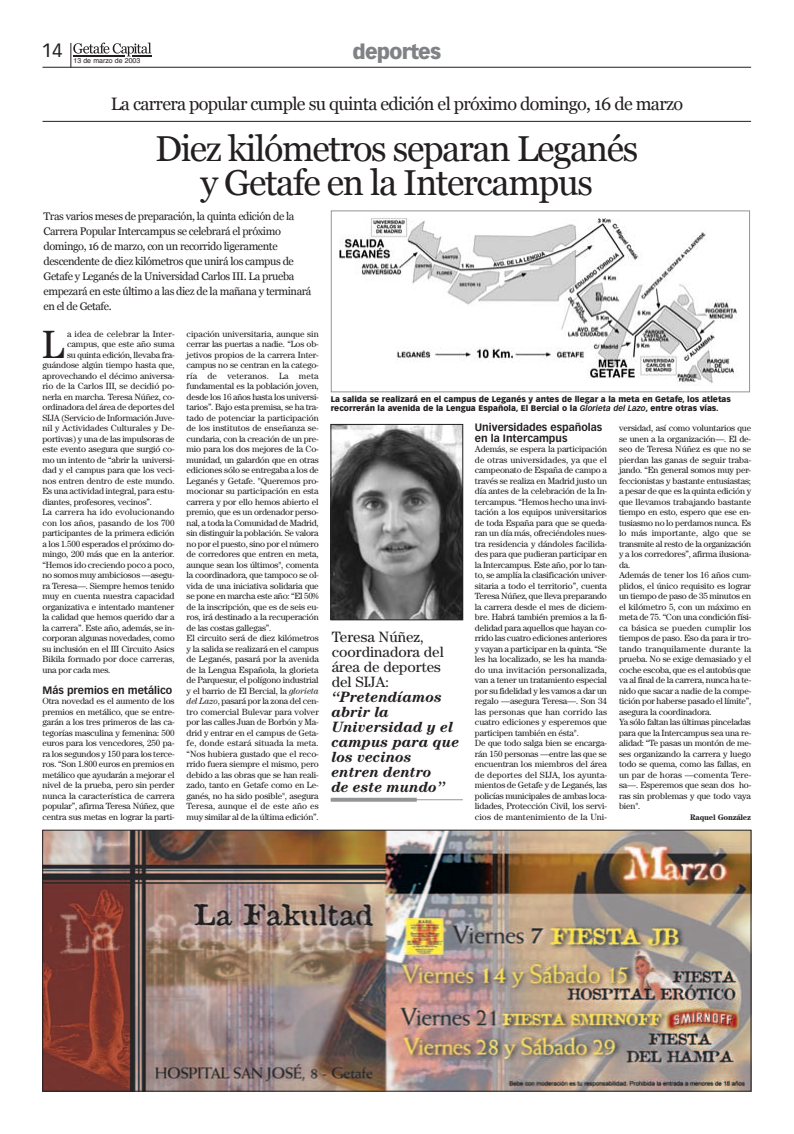
<style>
.page{position:relative;width:794px;height:1134px;background:#fff}
.page>*{position:absolute;margin:0;border:0;box-sizing:border-box;transform-origin:0 0}
.t1{font:39.5px "Century";color:#231f20}
.t2{font:36px/34.4px "Georgia";letter-spacing:-.035em;color:#231f20;text-align:center}
.t3{font:900 20px "Vectora LH";letter-spacing:-.035em;color:#808285}
.t4{font:19px "Vectora LH";color:#231f20}
.t5{font:18px "Georgia";letter-spacing:-.035em;color:#231f20}
.t6{font:italic 700 15px/15px "Century";color:#231f20}
.t7{font:11px/15px "Georgia";letter-spacing:-.035em;color:#231f20}
.t8{font:700 10.5px/10.5px "Vectora LH";color:#231f20}
.t9{font:9px/10.5px "Century";letter-spacing:-.02em;color:#231f20}
.t10{font:9px "Century";letter-spacing:.01em;color:#231f20}
.t11{font:9px "Century";color:#231f20}
.t12{font:900 8px/9px "Vectora LH";color:#231f20}
.t13{font:700 8px "Century";letter-spacing:-.035em;color:#231f20}
.t14{font:7px "Helvetica";color:#231f20}
.s1{font-style:italic}
.s2{font-weight:700;font-style:italic}
.s3{font-weight:400;font-style:normal}
</style>
<div class="page">
<img style="left:45px;top:832px;width:704px;height:257px">
<div style="left:43px;top:830px;width:708px;height:261px;border:1px solid #231f20"></div>
<hr style="left:42px;top:67px;width:709px;height:1px;background:#231f20">
<svg style="left:70px;top:43px;width:81px;height:25px"></svg>
<hr style="left:42px;top:121px;width:709px;height:1px;background:#231f20">
<img style="left:339px;top:218px;width:398px;height:168px">
<div style="left:331px;top:210px;width:419px;height:182px;border:1px solid #939598"></div>
<img style="left:333px;top:426px;width:128px;height:192px">
<div style="left:331px;top:424px;width:132px;height:196px;border:1px solid #231f20"></div>
<hr style="left:331px;top:799px;width:132px;height:1px;background:#939598">
<svg style="left:331px;top:798px;width:86px;height:4px"></svg>
<p class="t4" style="left:42px;top:42px;width:23px">14</p>
<p class="t3" style="left:352px;top:43px;width:90px">deportes</p>
<p class="t5" style="left:111px;top:94px;width:574px">La carrera popular cumple su quinta ediciÛn el prÛximo domingo, 16 de marzo</p>
<p class="t2" style="left:155px;top:131px;width:485px">Diez kilÛmetros separan LeganÈs y Getafe en la Intercampus</p>
<p class="t14" style="left:74px;top:58px;width:68px">13 de marzo de 2003</p>
<p class="t7" style="left:44px;top:209px;width:269px">Tras varios meses de preparaciÛn, la quinta ediciÛn de la Carrera Popular Intercampus se celebrar· el prÛximo domingo, 16 de marzo, con un recorrido ligeramente descendente de diez kilÛmetros que unir· los campus de Getafe y LeganÈs de la Universidad Carlos III. La prueba empezar· en este ˙ltimo a las diez de la maÒana y terminar· en el de Getafe.</p>
<p class="t1" style="left:43px;top:330px;width:23px">L</p>
<p class="t10" style="left:67px;top:330px;width:109px">a idea de celebrar la Inter-</p>
<p class="t9" style="left:67px;top:339px;width:109px">campus, que este año suma</p>
<p class="t9" style="left:67px;top:350px;width:109px">su quinta edición, llevaba fra-</p>
<p class="t9" style="left:43px;top:360px;width:134px">guándose algún tiempo hasta que,</p>
<p class="t9" style="left:43px;top:371px;width:134px">aprovechando el décimo aniversa-</p>
<p class="t9" style="left:43px;top:381px;width:134px">rio de la Carlos III, se decidió po-</p>
<p class="t9" style="left:43px;top:392px;width:134px">nerla en marcha. Teresa Núñez, co-</p>
<p class="t9" style="left:43px;top:402px;width:134px">ordinadora del área de deportes del</p>
<p class="t9" style="left:43px;top:413px;width:134px">SIJA (Servicio de Información Juve-</p>
<p class="t11" style="left:43px;top:425px;width:134px">nil y Actividades Culturales y De-</p>
<p class="t9" style="left:43px;top:434px;width:134px">portivas) y una de las impulsoras de</p>
<p class="t9" style="left:43px;top:444px;width:134px">este evento asegura que surgió co-</p>
<p class="t9" style="left:43px;top:455px;width:134px">mo un intento de “abrir la universi-</p>
<p class="t9" style="left:43px;top:465px;width:134px">dad y el campus para que los veci-</p>
<p class="t9" style="left:43px;top:476px;width:134px">nos entren dentro de este mundo.</p>
<p class="t9" style="left:43px;top:486px;width:134px">Es una actividad integral, para estu-</p>
<p class="t9" style="left:43px;top:497px;width:111px">diantes, profesores, vecinos”.</p>
<p class="t10" style="left:43px;top:509px;width:134px">La carrera ha ido evolucionando</p>
<p class="t10" style="left:43px;top:519px;width:134px">con los años, pasando de los 700</p>
<p class="t9" style="left:43px;top:528px;width:134px">participantes de la primera edición</p>
<p class="t9" style="left:43px;top:539px;width:134px">a los 1.500 esperados el próximo do-</p>
<p class="t9" style="left:43px;top:549px;width:134px">mingo, 200 más que en la anterior.</p>
<p class="t9" style="left:43px;top:560px;width:134px">“Hemos ido creciendo poco a poco,</p>
<p class="t9" style="left:43px;top:570px;width:134px">no somos muy ambiciosos —asegu-</p>
<p class="t9" style="left:43px;top:581px;width:134px">ra Teresa—. Siempre hemos tenido</p>
<p class="t9" style="left:43px;top:592px;width:134px">muy en cuenta nuestra capacidad</p>
<p class="t9" style="left:43px;top:602px;width:133px">organizativa e intentado mantener</p>
<p class="t9" style="left:43px;top:613px;width:134px">la calidad que hemos querido dar a</p>
<p class="t9" style="left:43px;top:623px;width:134px">la carrera”. Este año, además, se in-</p>
<p class="t9" style="left:43px;top:634px;width:134px">corporan algunas novedades, como</p>
<p class="t9" style="left:43px;top:644px;width:134px">su inclusión en el III Circuito Asics</p>
<p class="t9" style="left:43px;top:655px;width:134px">Bikila formado por doce carreras,</p>
<p class="t9" style="left:43px;top:665px;width:70px">una por cada mes.</p>
<p class="t8" style="left:43px;top:685px;width:131px">Más premios en metálico</p>
<p class="t9" style="left:43px;top:696px;width:134px;text-align:justify">Otra novedad es el aumento de los premios en metálico, que se entre&shy;garán a los tres primeros de las ca&shy;tegorías masculina y femenina: 500 euros para los vencedores, 250 pa&shy;ra los segundos y 150 para los terce&shy;ros. “Son 1.800 euros en premios en metálico que ayudarán a mejorar el nivel de la prueba, pero sin perder nunca la característica de carrera popular”, afirma Teresa Núñez, que centra sus metas en lograr la parti-</p>
<p class="t9" style="left:187px;top:329px;width:134px">cipación universitaria, aunque sin cerrar las puertas a nadie. “Los ob&shy;jetivos propios de la carrera Inter&shy;campus no se centran en la catego&shy;ría de veteranos. La meta fundamental es la población joven, desde los 16 años hasta los universi&shy;tarios”. Bajo esta premisa, se ha tra&shy;tado de potenciar la participación de los institutos de enseñanza se&shy;cundaria, con la creación de un pre&shy;mio para los dos mejores de la Co&shy;munidad, un galardón que en otras ediciones sólo se entregaba a los de Leganés y Getafe. "Queremos pro&shy;mocionar su participación en esta carrera y por ello hemos abierto el premio, que es un ordenador perso&shy;nal, a toda la Comunidad de Madrid, sin distinguir la población. Se valora no por el puesto, sino por el número de corredores que entren en meta, aunque sean los últimos", comenta la coordinadora, que tampoco se ol&shy;vida de una iniciativa solidaria que se pone en marcha este año: “El 50% de la inscripción, que es de seis eu&shy;ros, irá destinado a la recuperación de las costas gallegas”.<br>El circuito será de diez kilómetros y la salida se realizará en el campus de Leganés, pasará por la avenida de la Lengua Española, la glorieta de Parquesur, el polígono industrial y el barrio de El Bercial, la <span class="s1">glorieta del Lazo</span>, pasará por la zona del cen&shy;tro comercial Bulevar para volver por las calles Juan de Borbón y Ma&shy;drid y entrar en el campus de Geta&shy;fe, donde estará situada la meta. “Nos hubiera gustado que el reco&shy;rrido fuera siempre el mismo, pero debido a las obras que se han reali&shy;zado, tanto en Getafe como en Le&shy;ganés, no ha sido posible", asegura Teresa, aunque el de este año es muy similar al de la última edición”.</p>
<p class="t12" style="left:331px;top:395px;width:402px">La salida se realizará en el campus de Leganés y antes de llegar a la meta en Getafe, los atletas recorrerán la avenida de la Lengua Española, El Bercial o la <span class="s2">Glorieta del Lazo</span>, entre otras vías.</p>
<p class="t6" style="left:332px;top:631px;width:129px"><span class="s3">Teresa Núñez, coordinadora del área de deportes del SIJA: </span>“Pretendíamos abrir la<br>Universidad y el campus para que los vecinos entren dentro<br>de este mundo”</p>
<p class="t8" style="left:475px;top:423px;width:129px">Universidades españolas en la Intercampus</p>
<p class="t9" style="left:475px;top:444px;width:134px">Además, se espera la participación de otras universidades, ya que el campeonato de España de campo a través se realiza en Madrid justo un día antes de la celebración de la In&shy;tercampus. “Hemos hecho una invi&shy;tación a los equipos universitarios de toda España para que se queda&shy;ran un día más, ofreciéndoles nues&shy;tra residencia y dándoles facilida&shy;des para que pudieran participar en la Intercampus. Este año, por lo tan&shy;to, se amplía la clasificación univer&shy;sitaria a todo el territorio”, cuenta Teresa Núñez, que lleva preparando la carrera desde el mes de diciem&shy;bre. Habrá también premios a la fi&shy;delidad para aquellos que hayan co&shy;rrido las cuatro ediciones anteriores y vayan a participar en la quinta. “Se les ha localizado, se les ha manda&shy;do una invitación personalizada, van a tener un tratamiento especial por su fidelidad y les vamos a dar un regalo —asegura Teresa—. Son 34 las personas que han corrido las cuatro ediciones y esperemos que participen también en ésta".<br>De que todo salga bien se encarga&shy;rán 150 personas —entre las que se encuentran los miembros del área de deportes del SIJA, los ayunta&shy;mientos de Getafe y de Leganés, las policías municipales de ambas loca&shy;lidades, Protección Civil, los servi&shy;cios de mantenimiento de la Uni-</p>
<p class="t9" style="left:619px;top:424px;width:134px">versidad, así como voluntarios que se unen a la organización—. El de&shy;seo de Teresa Núñez es que no se pierdan las ganas de seguir traba&shy;jando. “En general somos muy per&shy;feccionistas y bastante entusiastas; a pesar de que es la quinta edición y que llevamos trabajando bastante tiempo en esto, espero que ese en&shy;tusiasmo no lo perdamos nunca. Es lo más importante, algo que se transmite al resto de la organización y a los corredores”, afirma ilusiona&shy;da.<br>Además de tener los 16 años cum&shy;plidos, el único requisito es lograr un tiempo de paso de 35 minutos en el kilómetro 5, con un máximo en meta de 75. “Con una condición físi&shy;ca básica se pueden cumplir los tiempos de paso. Eso da para ir tro&shy;tando tranquilamente durante la prueba. No se exige demasiado y el coche escoba, que es el autobús que va al final de la carrera, nunca ha te&shy;nido que sacar a nadie de la compe&shy;tición por haberse pasado el límite”, asegura la coordinadora.<br>Ya sólo faltan las últimas pinceladas para que la Intercampus sea una re&shy;alidad: “Te pasas un montón de me&shy;ses organizando la carrera y luego todo se quema, como las fallas, en un par de horas —comenta Tere&shy;sa—. Esperemos que sean dos ho&shy;ras sin problemas y que todo vaya bien".</p>
<p class="t13" style="left:690px;top:814px;width:62px">Raquel González</p>
</div>
